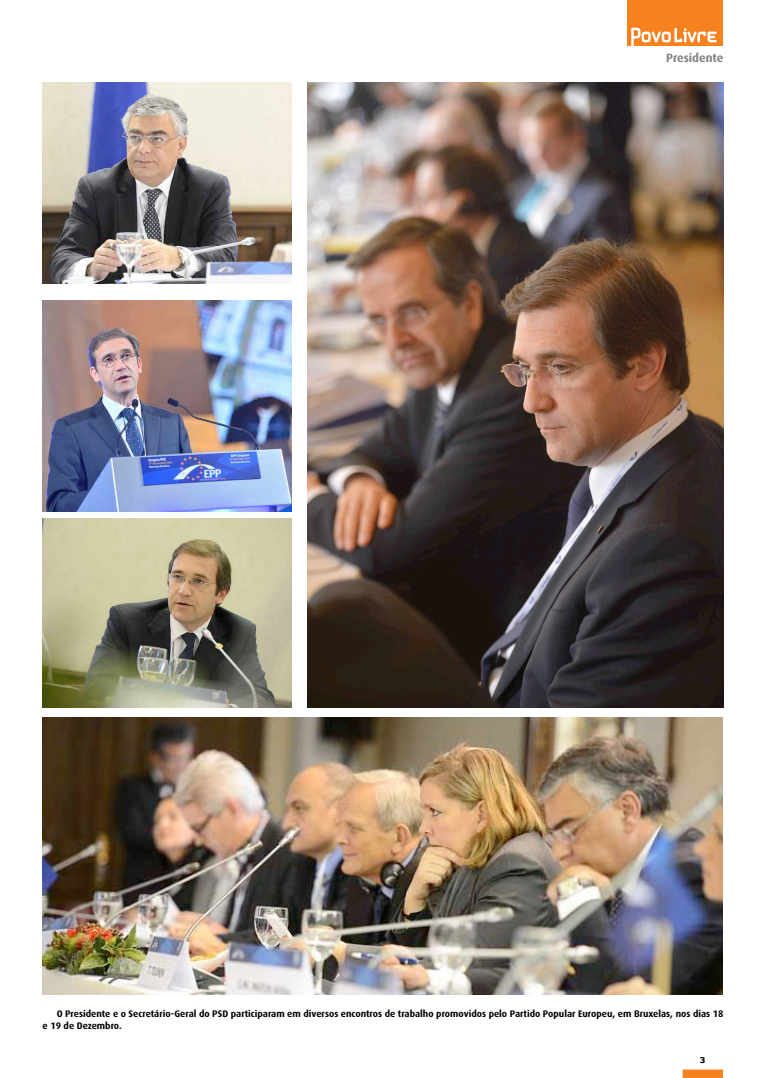
<style>
.page{position:relative;width:766px;height:1078px;background:#fff}
.page>*{position:absolute;margin:0;border:0;box-sizing:border-box;transform-origin:0 0}
.t1{font:700 12px "Dax";color:#808184}
.t2{font:700 9.5px/11.4px "Dax";color:#000}
.t3{font:700 8px "Verdana";color:#000}
</style>
<div class="page">
<div style="left:682px;top:1069px;width:40px;height:8px;background:#f5821f;border:1px solid #f5821f"></div>
<div style="left:626px;top:0;width:96px;height:45px;background:#f5821f"></div>
<svg style="left:631px;top:28px;width:85px;height:18px"></svg>
<img style="left:43px;top:518px;width:248px;height:189px">
<img style="left:42px;top:300px;width:249px;height:211px">
<img style="left:308px;top:83px;width:415px;height:624px">
<img style="left:43px;top:83px;width:248px;height:200px">
<img style="left:42px;top:717px;width:680px;height:277px">
<p class="t1" style="left:666px;top:51px;width:59px">Presidente</p>
<p class="t2" style="left:43px;top:1008px;width:682px;text-indent:14px">O Presidente e o Secretário-Geral do PSD participaram em diversos encontros de trabalho promovidos pelo Partido Popular Europeu, em Bruxelas, nos dias 18 e 19 de Dezembro.</p>
<p class="t3" style="left:699px;top:1054px;width:7px">3</p>
</div>
